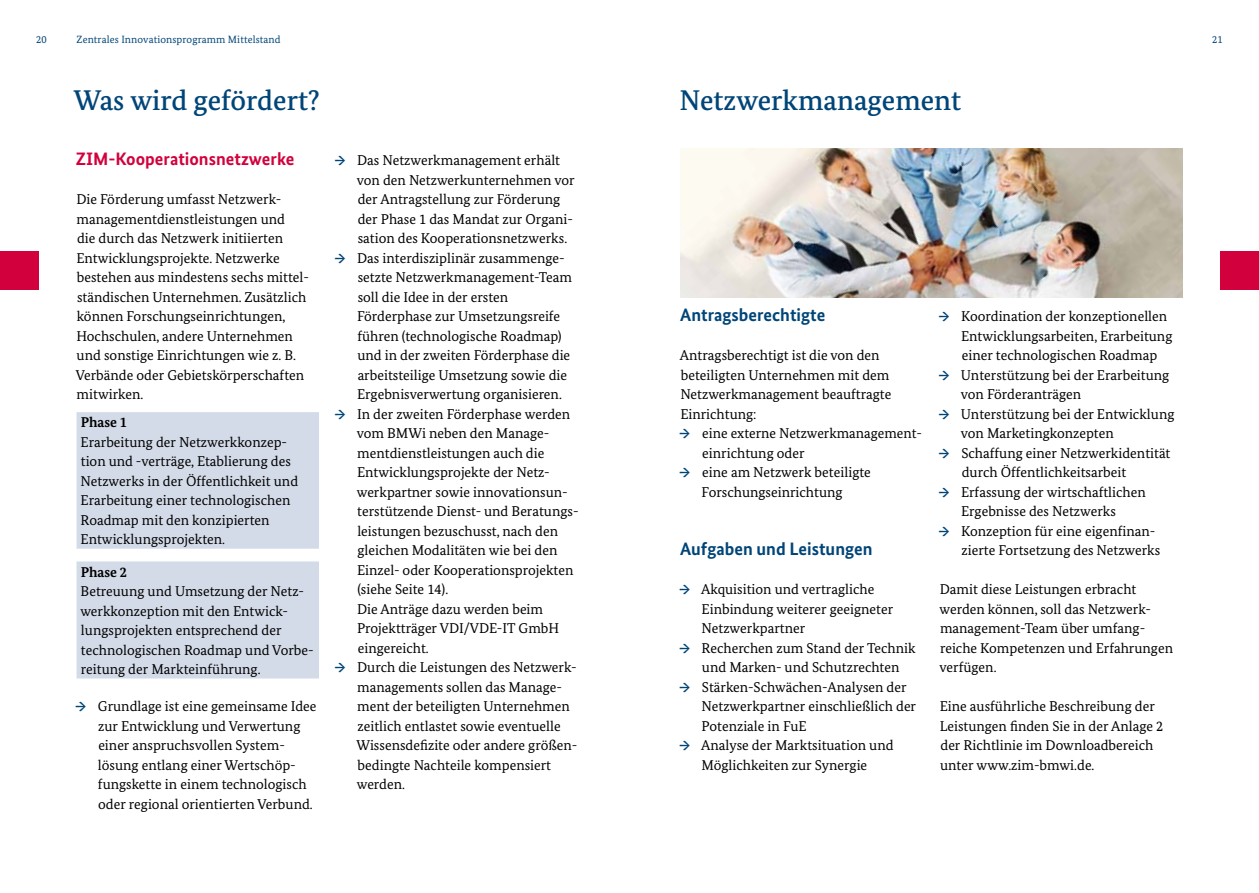
<style>
.page{position:relative;width:1259px;height:893px;background:#fff}
.page>*{position:absolute;margin:0;border:0;box-sizing:border-box;transform-origin:0 0}
.t1{font:500 28.5px "Bundes Serif";color:#004578}
.t2{font:700 18px "Bundes Sans";color:#004578}
.t3{font:700 18px "Bundes Sans";color:#d2003c}
.t4{font:14.25px/19.5px "Bundes Serif";color:#000}
.t5{font:700 14.25px "Bundes Serif";color:#000}
.t6{font:10.5px "Bundes Serif";letter-spacing:.01em;color:#004578}
.s1{font-weight:700;color:#004578}
</style>
<div class="page">
<div style="left:1220px;top:251px;width:39px;height:38px;background:#d2003c"></div>
<div style="left:0;top:251px;width:38px;height:38px;background:#d2003c"></div>
<div style="left:77px;top:412px;width:242px;height:266px;background:#d4dbe8"></div>
<img style="left:680px;top:149px;width:502px;height:149px">
<p class="t6" style="left:36px;top:33px;width:12px">20</p>
<p class="t6" style="left:77px;top:33px;width:206px">Zentrales Innovationsprogramm Mittelstand</p>
<p class="t6" style="left:1212px;top:33px;width:12px">21</p>
<h1 class="t1" style="left:74px;top:83px;width:247px">Was wird gefördert?</h1>
<p class="t3" style="left:76px;top:148px;width:220px">ZIM-Kooperationsnetzwerke</p>
<p class="t4" style="left:76px;top:190px;width:235px">Die Förderung umfasst Netzwerk&shy;managementdienstleistungen und<br>die durch das Netzwerk initiierten Entwicklungsprojekte. Netzwerke bestehen aus mindestens sechs mittel&shy;ständischen Unternehmen. Zusätzlich können Forschungseinrichtungen, Hochschulen, andere Unternehmen und sonstige Einrichtungen wie z. B.<br>Verbände oder Gebietskörperschaften mitwirken.</p>
<p class="t5" style="left:81px;top:414px;width:48px">Phase 1</p>
<p class="t4" style="left:81px;top:432px;width:219px">Erarbeitung der Netzwerkkonzep&shy;tion und -verträge, Etablierung des Netzwerks in der Öffentlichkeit und Erarbeitung einer technologischen Roadmap mit den konzipierten Entwicklungsprojekten.</p>
<p class="t5" style="left:81px;top:563px;width:48px">Phase 2</p>
<p class="t4" style="left:80px;top:581px;width:235px">Betreuung und Umsetzung der Netz&shy;werkkonzeption mit den Entwick&shy;lungsprojekten entsprechend der technologischen Roadmap und Vorbe&shy;reitung der Markteinführung.</p>
<p class="t4" style="left:98px;top:697px;width:220px;text-indent:-23px"><span class="s1">→</span> Grundlage ist eine gemeinsame Idee zur Entwicklung und Verwertung einer anspruchsvollen System&shy;lösung entlang einer Wertschöp&shy;fungskette in einem technologisch oder regional orientierten Verbund.</p>
<p class="t4" style="left:357px;top:150px;width:219px;text-indent:-22px"><span class="s1">→</span> Das Netzwerkmanagement erhält von den Netzwerkunternehmen vor der Antragstellung zur Förderung der Phase 1 das Mandat zur Organi&shy;sation des Kooperationsnetzwerks.</p>
<p class="t4" style="left:357px;top:248px;width:216px;text-indent:-22px"><span class="s1">→</span> Das interdisziplinär zusammenge&shy;setzte Netzwerkmanagement-Team soll die Idee in der ersten Förderphase zur Umsetzungsreife führen (technologische Roadmap) und in der zweiten Förderphase die arbeitsteilige Umsetzung sowie die Ergebnisverwertung organisieren.</p>
<p class="t4" style="left:357px;top:404px;width:223px;text-indent:-22px"><span class="s1">→</span> In der zweiten Förderphase werden vom BMWi neben den Manage&shy;mentdienstleistungen auch die<br>Entwicklungsprojekte der Netz&shy;werkpartner sowie innovationsun&shy;terstützende Dienst- und Beratungs&shy;leistungen bezuschusst, nach den gleichen Modalitäten wie bei den<br>Einzel- oder Kooperationsprojekten (siehe Seite 14).<br>Die Anträge dazu werden beim<br>Projektträger VDI/VDE-IT GmbH eingereicht.</p>
<p class="t4" style="left:356px;top:657px;width:223px;text-indent:-22px"><span class="s1">→</span> Durch die Leistungen des Netzwerk&shy;managements sollen das Manage&shy;ment der beteiligten Unternehmen zeitlich entlastet sowie eventuelle<br>Wissensdefizite oder andere größen&shy;bedingte Nachteile kompensiert werden.</p>
<h1 class="t1" style="left:679px;top:83px;width:283px">Netzwerkmanagement</h1>
<p class="t2" style="left:680px;top:304px;width:147px">Antragsberechtigte</p>
<p class="t4" style="left:680px;top:346px;width:213px">Antragsberechtigt ist die von den beteiligten Unternehmen mit dem<br>Netzwerkmanagement beauftragte<br>Einrichtung:</p>
<p class="t4" style="left:702px;top:424px;width:219px;text-indent:-23px"><span class="s1">→</span> eine externe Netzwerkmanagement&shy;einrichtung oder</p>
<p class="t4" style="left:679px;top:463px;width:193px;text-align:center"><span class="s1">→</span> eine am Netzwerk beteiligte<br>Forschungseinrichtung</p>
<p class="t2" style="left:680px;top:538px;width:194px">Aufgaben und Leistungen</p>
<p class="t4" style="left:701px;top:580px;width:193px;text-indent:-23px"><span class="s1">→</span> Akquisition und vertragliche<br>Einbindung weiterer geeigneter<br>Netzwerkpartner</p>
<p class="t4" style="left:679px;top:638px;width:238px;text-align:center"><span class="s1">→</span> Recherchen zum Stand der Technik und Marken- und Schutzrechten</p>
<p class="t4" style="left:701px;top:677px;width:216px;text-indent:-22px"><span class="s1">→</span> Stärken-Schwächen-Analysen der<br>Netzwerkpartner einschließlich der<br>Potenziale in FuE</p>
<p class="t4" style="left:679px;top:736px;width:216px;text-align:center"><span class="s1">→</span> Analyse der Marktsituation und<br>Möglichkeiten zur Synergie</p>
<p class="t4" style="left:961px;top:307px;width:213px;text-indent:-22px"><span class="s1">→</span> Koordination der konzeptionellen<br>Entwicklungsarbeiten, Erarbeitung einer technologischen Roadmap</p>
<p class="t4" style="left:960px;top:365px;width:210px;text-indent:-22px"><span class="s1">→</span> Unterstützung bei der Erarbeitung von Förderanträgen</p>
<p class="t4" style="left:960px;top:404px;width:215px;text-indent:-22px"><span class="s1">→</span> Unterstützung bei der Entwicklung von Marketingkonzepten</p>
<p class="t4" style="left:961px;top:443px;width:210px;text-indent:-23px"><span class="s1">→</span> Schaffung einer Netzwerkidentität durch Öffentlichkeitsarbeit</p>
<p class="t4" style="left:938px;top:482px;width:209px;text-align:center"><span class="s1">→</span> Erfassung der wirtschaftlichen<br>Ergebnisse des Netzwerks</p>
<p class="t4" style="left:961px;top:521px;width:200px;text-indent:-23px"><span class="s1">→</span> Konzeption für eine eigenfinan&shy;zierte Fortsetzung des Netzwerks</p>
<p class="t4" style="left:939px;top:579px;width:235px">Damit diese Leistungen erbracht werden können, soll das Netzwerk&shy;management-Team über umfang&shy;reiche Kompetenzen und Erfahrungen verfügen.</p>
<p class="t4" style="left:939px;top:696px;width:225px">Eine ausführliche Beschreibung der Leistungen finden Sie in der Anlage 2 der Richtlinie im Downloadbereich unter www.zim-bmwi.de.</p>
</div>
